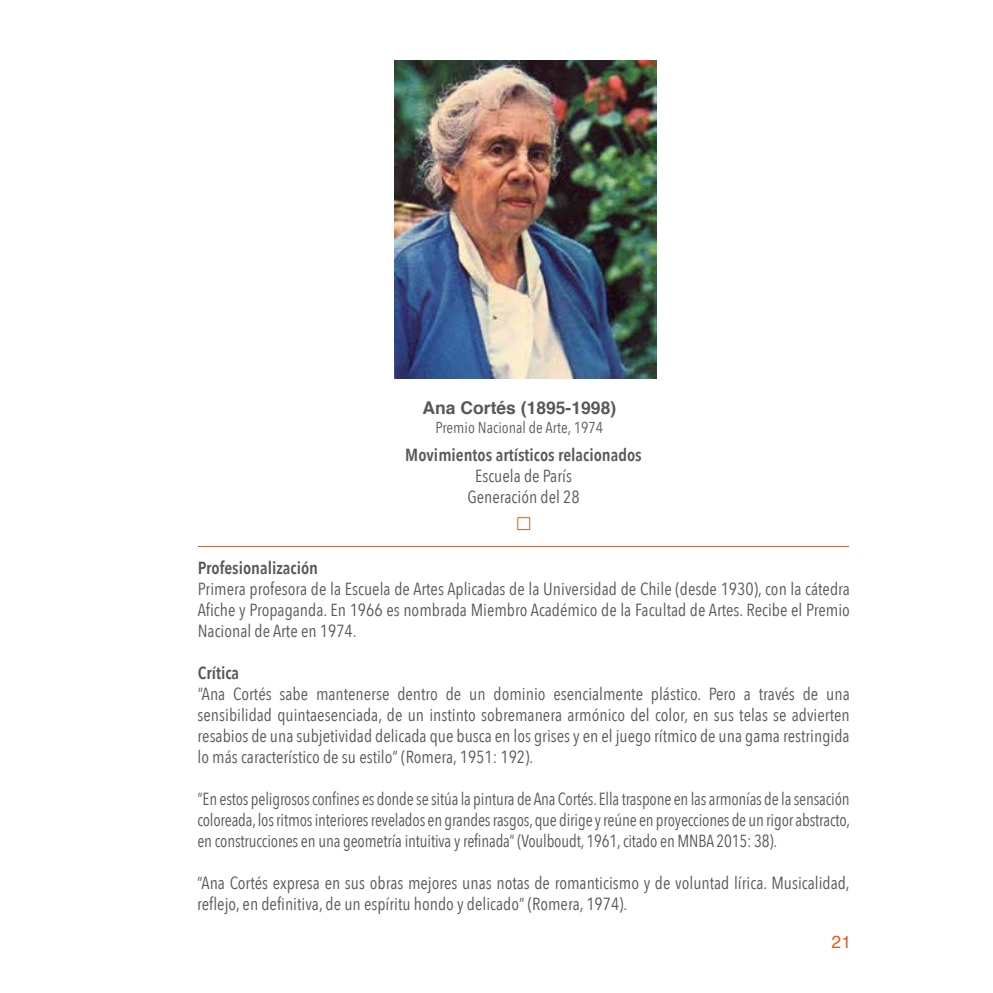
<style>
.page{position:relative;width:993px;height:993px;background:#fff}
.page>*{position:absolute;margin:0;border:0;box-sizing:border-box;transform-origin:0 0}
.t1{font:17.5px/21px "Avenir Next Condensed";color:#585856;text-align:justify}
.t2{font:17.5px/21px "Avenir Next Condensed";color:#585856;text-align:justify;scale:.95 1}
.t3{font:600 17.5px "Avenir Next Condensed";color:#585856}
.t4{font:700 17.5px "Helvetica";color:#585856}
.t5{font:17.5px "Helvetica";color:#e1611d}
.t6{font:15.75px "Avenir Next Condensed";color:#5d5c60}
</style>
<div class="page">
<hr style="left:198px;top:546px;width:650px;height:1px;background:#e1611d">
<img style="left:394px;top:60px;width:262px;height:318px">
<p class="t4" style="left:422px;top:393px;width:195px">Ana Cortés (1895-1998)</p>
<p class="t6" style="left:435px;top:414px;width:169px">Premio Nacional de Arte, 1974</p>
<p class="t3" style="left:405px;top:439px;width:238px">Movimientos artísticos relacionados</p>
<p class="t1" style="left:467px;top:464px;width:114px;text-align:center">Escuela de París<br>Generación del 28</p>
<p class="t3" style="left:198px;top:552px;width:121px">Profesionalización</p>
<p class="t1" style="left:198px;top:577px;width:653px">Primera profesora de la Escuela de Artes Aplicadas de la Universidad de Chile (desde 1930), con la cátedra Afiche y Propaganda. En 1966 es nombrada Miembro Académico de la Facultad de Artes. Recibe el Premio Nacional de Arte en 1974.</p>
<p class="t3" style="left:198px;top:657px;width:43px">Crítica</p>
<p class="t1" style="left:197px;top:682px;width:653px">“Ana Cortés sabe mantenerse dentro de un dominio esencialmente plástico. Pero a través de una sensibilidad quintaesenciada, de un instinto sobremanera armónico del color, en sus telas se advierten resabios de una subjetividad delicada que busca en los grises y en el juego rítmico de una gama restringida lo más característico de su estilo” (Romera, 1951: 192).</p>
<p class="t2" style="left:197px;top:787px;width:688px">“En estos peligrosos confines es donde se sitúa la pintura de Ana Cortés. Ella traspone en las armonías de la sensación coloreada, los ritmos interiores revelados en grandes rasgos, que dirige y reúne en proyecciones de un rigor abstracto, en construcciones en una geometría intuitiva y refinada” (Voulboudt, 1961, citado en MNBA 2015: 38).</p>
<p class="t1" style="left:197px;top:871px;width:654px">“Ana Cortés expresa en sus obras mejores unas notas de romanticismo y de voluntad lírica. Musicalidad, reflejo, en definitiva, de un espíritu hondo y delicado” (Romera, 1974).</p>
<p class="t5" style="left:831px;top:927px;width:21px">21</p>
</div>
